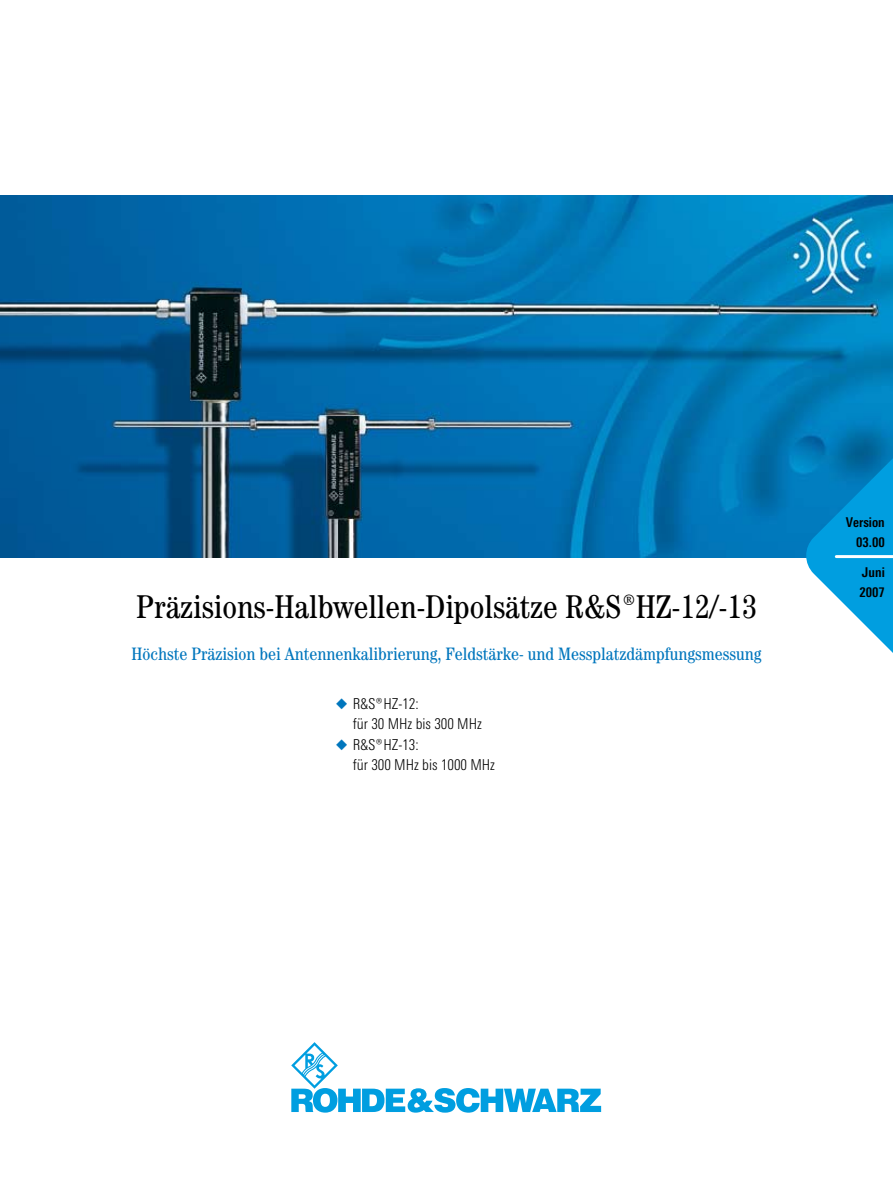
<style>
.page{position:relative;width:893px;height:1191px;background:#fff}
.page>*{position:absolute;margin:0;border:0;box-sizing:border-box;transform-origin:0 0}
.t1{font:condensed 33px "Century";color:#000}
.t2{font:condensed 18px "Century";color:#0076bd}
.t3{font:300 15px/20.2px "RS Univers Cond";color:#000}
.t4{font:700 13.5px/20.2px "RS Univers Cond";color:#000;text-align:right}
.s1{color:#0076bd}
</style>
<div class="page">
<img style="left:0;top:196px;width:893px;height:361px">
<svg style="left:804px;top:446px;width:89px;height:207px"></svg>
<hr style="left:836px;top:555px;width:57px;height:3px;background:#fff">
<svg style="left:291px;top:1042px;width:310px;height:70px"></svg>
<h1 class="t1" style="left:136px;top:587px;width:622px">Präzisions-Halbwellen-Dipolsätze ¸HZ-12/-13</h1>
<p class="t2" style="left:132px;top:643px;width:631px">Höchste Präzision bei Antennenkalibrierung, Feldstärke- und Messplatzdämpfungsmessung</p>
<p class="t3" style="left:353px;top:693px;width:131px;text-indent:-17px"><span class="s1">◆</span> ¸HZ-12:<br>für 30 MHz bis 300 MHz</p>
<p class="t3" style="left:353px;top:734px;width:144px;text-indent:-17px"><span class="s1">◆</span> ¸HZ-13:<br>für 300 MHz bis 1000 MHz</p>
<p class="t4" style="left:846px;top:511px;width:40px">Version<br>03.00</p>
<p class="t4" style="left:859px;top:562px;width:27px;text-align:left">Juni<br>2007</p>
</div>
